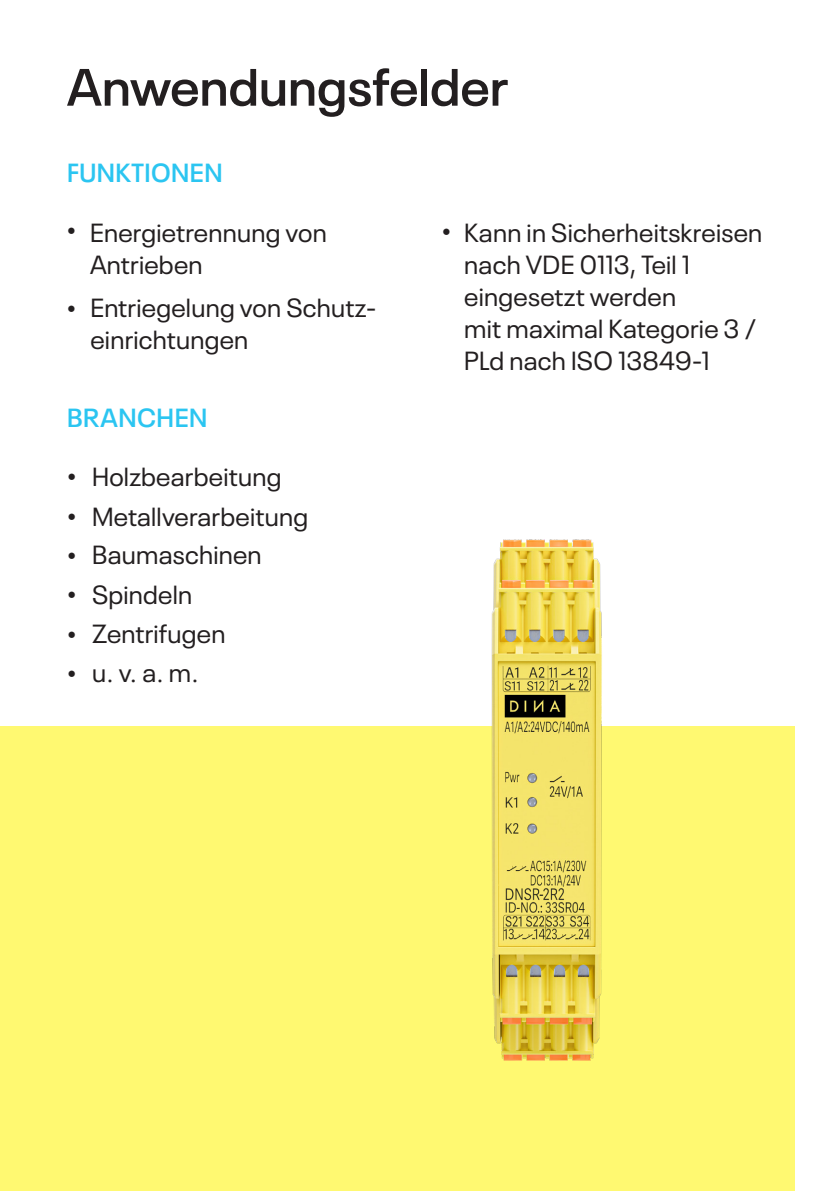
<style>
.page{position:relative;width:840px;height:1191px;background:#fff}
.page>*{position:absolute;margin:0;border:0;box-sizing:border-box;transform-origin:0 0}
.Headline{font:600 52px "Neue Plak";letter-spacing:.005em;color:#231f20}
.Headline-2{font:26px/32px "Neue Plak";letter-spacing:.01em;color:#231f20}
.Headline-3{font:600 26px "Neue Plak";letter-spacing:.02em;color:#2bc5f1}
.t1{font:24px "Minion Pro";color:#231f20}
</style>
<div class="page">
<div style="left:0;top:726px;width:794px;height:465px;background:#fff971"></div>
<img style="left:491px;top:539px;width:304px;height:572px">
<p class="Headline" style="left:67px;top:47px;width:442px">Anwendungsfelder</p>
<p class="Headline-3" style="left:67px;top:153px;width:157px">FUNKTIONEN</p>
<p class="Headline-2" style="left:90px;top:214px;width:238px">Energietrennung von</p>
<p class="Headline-2" style="left:90px;top:246px;width:114px">Antrieben</p>
<p class="t1" style="left:67px;top:213px;width:11px">•</p>
<p class="t1" style="left:441px;top:213px;width:11px">•</p>
<p class="t1" style="left:67px;top:291px;width:11px">•</p>
<p class="Headline-2" style="left:90px;top:289px;width:287px">Entriegelung von Schutz-</p>
<p class="Headline-2" style="left:90px;top:321px;width:159px">einrichtungen</p>
<p class="Headline-3" style="left:67px;top:397px;width:142px">BRANCHEN</p>
<p class="Headline-2" style="left:464px;top:214px;width:299px">Kann in Sicherheitskreisen nach VDE 0113, Teil 1</p>
<p class="Headline-2" style="left:464px;top:278px;width:213px">eingesetzt werden</p>
<p class="Headline-2" style="left:464px;top:310px;width:294px">mit maximal Kategorie 3 /</p>
<p class="Headline-2" style="left:464px;top:342px;width:247px">PLd nach ISO 13849-1</p>
<p class="t1" style="left:67px;top:458px;width:11px">•</p>
<p class="Headline-2" style="left:92px;top:458px;width:191px">Holzbearbeitung</p>
<p class="t1" style="left:67px;top:498px;width:11px">•</p>
<p class="Headline-2" style="left:92px;top:498px;width:217px">Metallverarbeitung</p>
<p class="t1" style="left:67px;top:537px;width:11px">•</p>
<p class="Headline-2" style="left:92px;top:536px;width:171px">Baumaschinen</p>
<p class="t1" style="left:67px;top:576px;width:11px">•</p>
<p class="Headline-2" style="left:92px;top:576px;width:102px">Spindeln</p>
<p class="t1" style="left:67px;top:616px;width:11px">•</p>
<p class="Headline-2" style="left:92px;top:615px;width:135px">Zentrifugen</p>
<p class="t1" style="left:67px;top:655px;width:11px">•</p>
<p class="Headline-2" style="left:92px;top:654px;width:108px">u. v. a. m.</p>
</div>
